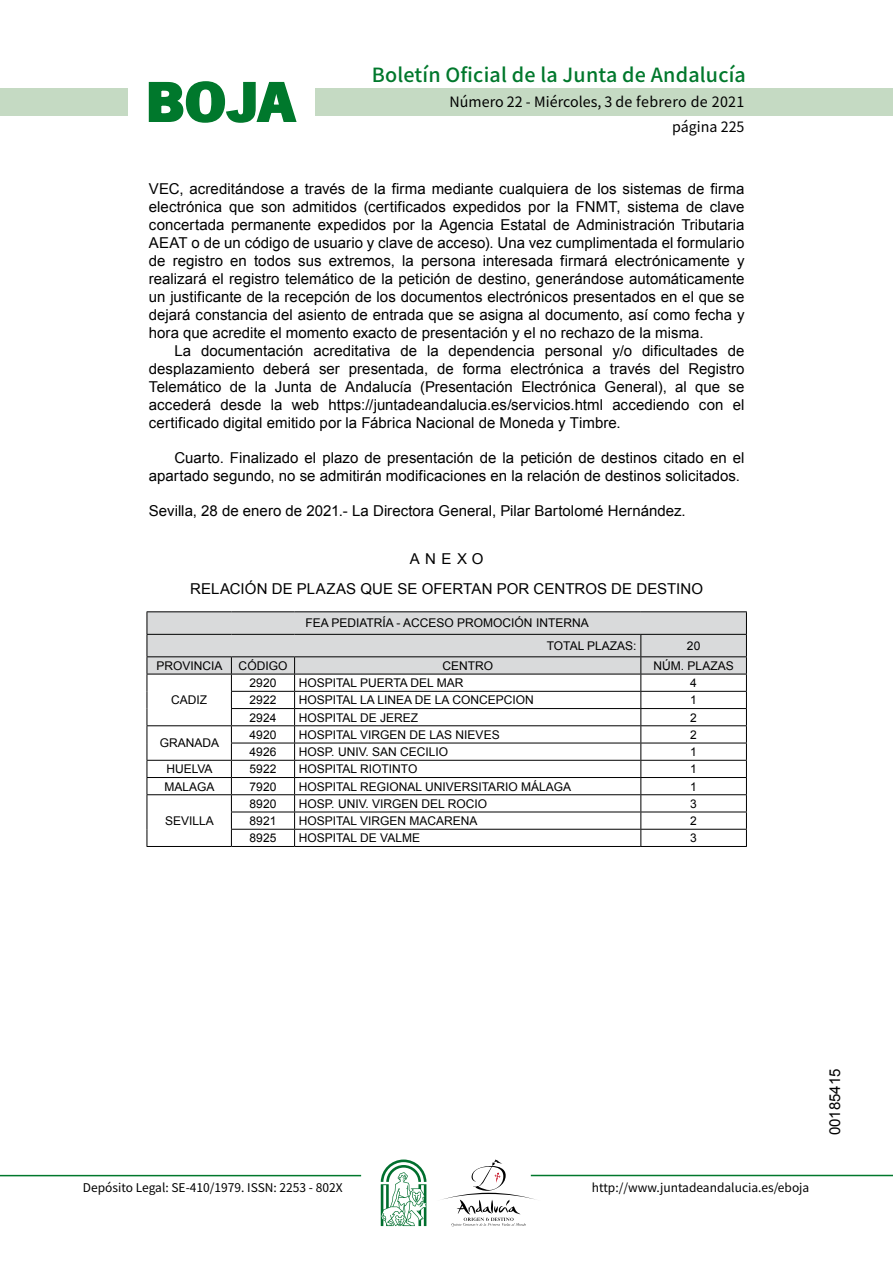
<style>
.page{position:relative;width:893px;height:1263px;background:#fff}
.page>*{position:absolute;margin:0;border:0;box-sizing:border-box;transform-origin:0 0}
.t1{font:700 57.75px "News Got T";color:#00782c;scale:1.14 1}
.t2{font:500 19.5px "Noto Sans HK";letter-spacing:.01em;color:#00782c}
.t3{font:15px/18px "Arial";color:#000;text-align:justify}
.t4{font:14.25px/24.5px "Noto Sans HK";color:#000;text-align:right}
.t5{font:12px/22.5px "Arial";color:#000}
.t6{font:12px "Noto Sans HK";color:#000}
</style>
<div class="page">
<div style="left:315px;top:88px;width:577px;height:28px;background:#c5dac3"></div>
<div style="left:0;top:88px;width:128px;height:28px;background:#c5dac3"></div>
<hr style="left:0;top:1175px;width:361px;height:1px;background:#00782c">
<hr style="left:531px;top:1175px;width:361px;height:1px;background:#00782c">
<svg style="left:148px;top:81px;width:149px;height:42px"></svg>
<svg style="left:442px;top:1159px;width:100px;height:67px"></svg>
<svg style="left:381px;top:1160px;width:45px;height:66px"></svg>
<hr style="left:146px;top:611px;width:85px;height:1px;background:#000">
<hr style="left:231px;top:611px;width:63px;height:1px;background:#000">
<hr style="left:294px;top:611px;width:347px;height:1px;background:#000">
<hr style="left:641px;top:611px;width:105px;height:1px;background:#000">
<svg style="left:146px;top:612px;width:601px;height:234px"></svg>
<hr style="left:146px;top:846px;width:85px;height:1px;background:#000">
<hr style="left:231px;top:846px;width:63px;height:1px;background:#000">
<hr style="left:294px;top:846px;width:347px;height:1px;background:#000">
<hr style="left:641px;top:846px;width:105px;height:1px;background:#000">
<h1 class="t1" style="left:145px;top:68px;width:133px">BOJA</h1>
<h2 class="t2" style="left:372px;top:64px;width:375px">Boletín Oficial de la Junta de Andalucía</h2>
<p class="t4" style="left:449px;top:90px;width:296px">Número 22 - Miércoles, 3 de febrero de 2021 página 225</p>
<p class="t3" style="left:149px;top:180px;width:597px">VEC, acreditándose a través de la firma mediante cualquiera de los sistemas de firma electrónica que son admitidos (certificados expedidos por la FNMT, sistema de clave concertada permanente expedidos por la Agencia Estatal de Administración Tributaria AEAT o de un código de usuario y clave de acceso). Una vez cumplimentada el formulario de registro en todos sus extremos, la persona interesada firmará electrónicamente y realizará el registro telemático de la petición de destino, generándose automáticamente un justificante de la recepción de los documentos electrónicos presentados en el que se dejará constancia del asiento de entrada que se asigna al documento, así como fecha y hora que acredite el momento exacto de presentación y el no rechazo de la misma.</p>
<p class="t3" style="left:149px;top:342px;width:597px;text-indent:26px">La documentación acreditativa de la dependencia personal y/o dificultades de desplazamiento deberá ser presentada, de forma electrónica a través del Registro Telemático de la Junta de Andalucía (Presentación Electrónica General), al que se accederá desde la web https://juntadeandalucia.es/servicios.html accediendo con el certificado digital emitido por la Fábrica Nacional de Moneda y Timbre.</p>
<p class="t3" style="left:149px;top:449px;width:597px;text-align:right">Cuarto. Finalizado el plazo de presentación de la petición de destinos citado en el apartado segundo, no se admitirán modificaciones en la relación de destinos solicitados.</p>
<p class="t3" style="left:149px;top:502px;width:538px">Sevilla, 28 de enero de 2021.- La Directora General, Pilar Bartolomé Hernández.</p>
<p class="t3" style="left:190px;top:543px;width:514px;line-height:30.8px;text-align:center">ANEXO<br>RELACIÓN DE PLAZAS QUE SE OFERTAN POR CENTROS DE DESTINO</p>
<p class="t5" style="left:546px;top:612px;width:91px;text-indent:-241px">FEA PEDIATRÍA - ACCESO PROMOCIÓN INTERNA<br>TOTAL PLAZAS:</p>
<p class="t5" style="left:687px;top:635px;width:15px">20</p>
<p class="t5" style="left:156px;top:654px;width:68px">PROVINCIA</p>
<p class="t5" style="left:239px;top:654px;width:50px">CÓDIGO</p>
<p class="t5" style="left:442px;top:654px;width:52px">CENTRO</p>
<p class="t5" style="left:653px;top:654px;width:82px">NÚM. PLAZAS</p>
<p class="t5" style="left:171px;top:689px;width:37px">CADIZ</p>
<p class="t5" style="left:250px;top:672px;width:28px">2920</p>
<p class="t5" style="left:299px;top:672px;width:166px">HOSPITAL PUERTA DEL MAR</p>
<p class="t5" style="left:690px;top:672px;width:8px">4</p>
<p class="t5" style="left:250px;top:689px;width:28px">2922</p>
<p class="t5" style="left:299px;top:689px;width:236px">HOSPITAL LA LINEA DE LA CONCEPCION</p>
<p class="t5" style="left:690px;top:689px;width:8px">1</p>
<p class="t5" style="left:250px;top:706px;width:28px">2924</p>
<p class="t5" style="left:299px;top:706px;width:121px">HOSPITAL DE JEREZ</p>
<p class="t5" style="left:690px;top:706px;width:8px">2</p>
<p class="t5" style="left:160px;top:732px;width:61px">GRANADA</p>
<p class="t5" style="left:250px;top:723px;width:28px">4920</p>
<p class="t5" style="left:299px;top:723px;width:202px">HOSPITAL VIRGEN DE LAS NIEVES</p>
<p class="t5" style="left:690px;top:723px;width:8px">2</p>
<p class="t5" style="left:250px;top:741px;width:28px">4926</p>
<p class="t5" style="left:299px;top:741px;width:151px">HOSP. UNIV. SAN CECILIO</p>
<p class="t5" style="left:690px;top:741px;width:8px">1</p>
<p class="t5" style="left:166px;top:758px;width:48px">HUELVA</p>
<p class="t5" style="left:250px;top:758px;width:28px">5922</p>
<p class="t5" style="left:299px;top:758px;width:120px">HOSPITAL RIOTINTO</p>
<p class="t5" style="left:690px;top:758px;width:8px">1</p>
<p class="t5" style="left:164px;top:775px;width:52px">MALAGA</p>
<p class="t5" style="left:250px;top:775px;width:28px">7920</p>
<p class="t5" style="left:299px;top:775px;width:274px">HOSPITAL REGIONAL UNIVERSITARIO MÁLAGA</p>
<p class="t5" style="left:690px;top:775px;width:8px">1</p>
<p class="t5" style="left:165px;top:810px;width:50px">SEVILLA</p>
<p class="t5" style="left:250px;top:792px;width:28px">8920</p>
<p class="t5" style="left:299px;top:792px;width:190px">HOSP. UNIV. VIRGEN DEL ROCIO</p>
<p class="t5" style="left:690px;top:792px;width:8px">3</p>
<p class="t5" style="left:250px;top:810px;width:28px">8921</p>
<p class="t5" style="left:299px;top:810px;width:180px">HOSPITAL VIRGEN MACARENA</p>
<p class="t5" style="left:690px;top:810px;width:8px">2</p>
<p class="t5" style="left:250px;top:827px;width:28px">8925</p>
<p class="t5" style="left:299px;top:827px;width:123px">HOSPITAL DE VALME</p>
<p class="t5" style="left:690px;top:827px;width:8px">3</p>
<p class="t6" style="left:83px;top:1181px;width:261px">Depósito Legal: SE-410/1979. ISSN: 2253 - 802X</p>
<p class="t6" style="left:592px;top:1181px;width:219px">http://www.juntadeandalucia.es/eboja</p>
<p class="t3" style="left:826px;top:1135px;width:68px;rotate:-90deg">00185415</p>
</div>
